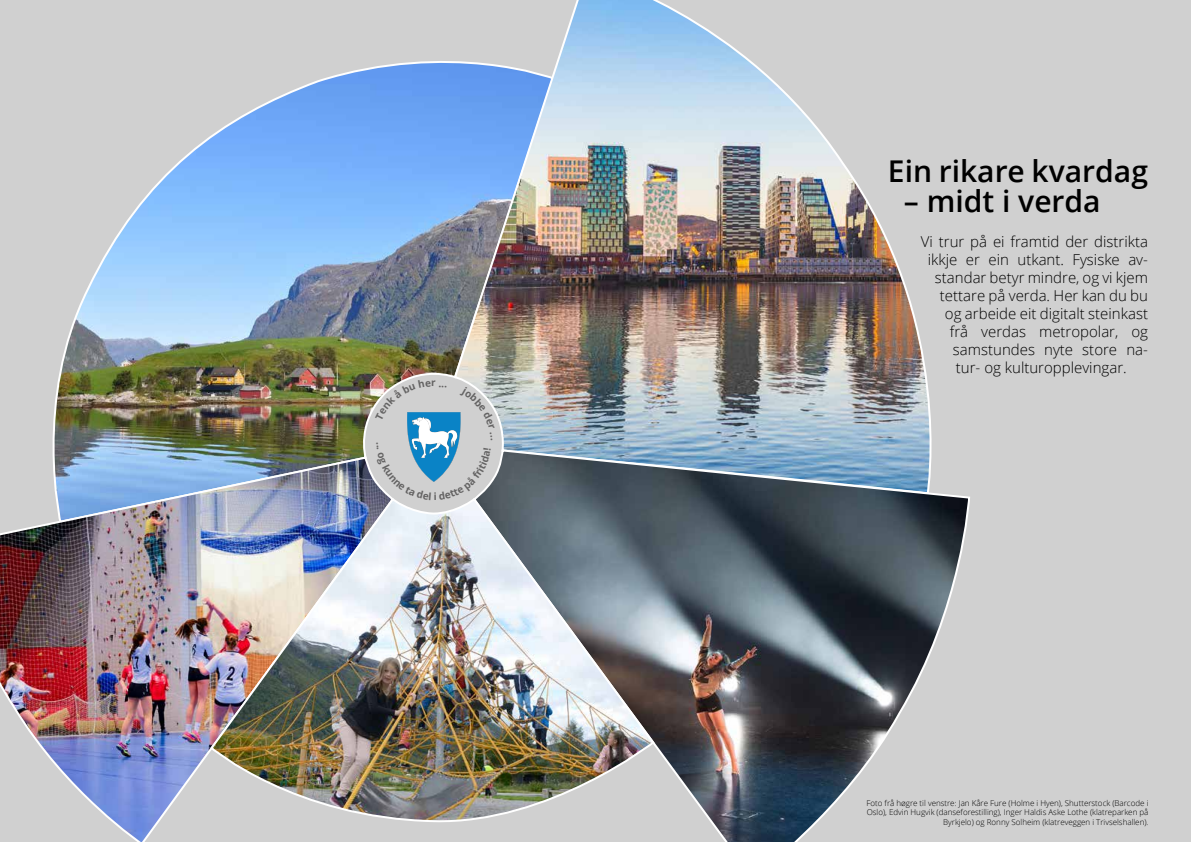
<style>
.page{position:relative;width:1191px;height:842px;background:#d0d0d0}
.page>*{position:absolute;margin:0;border:0;box-sizing:border-box;transform-origin:0 0}
.t1{font:600 30px "Open Sans";color:#000}
.t2{font:300 15px "Open Sans";color:#000}
.t3{font:700 10px "Open Sans";color:#646363}
.t4{font:300 8px/9.6px "Open Sans";color:#000;text-align:right}
</style>
<div class="page">
<img style="left:52px;top:61px;width:401px;height:394px">
<img style="left:453px;top:52px;width:107px;height:398px">
<svg style="left:494px;top:450px;width:476px;height:101px"></svg>
<img style="left:0;top:455px;width:375px;height:387px">
<img style="left:210px;top:493px;width:350px;height:333px">
<img style="left:560px;top:0;width:402px;height:842px">
<svg style="left:375px;top:380px;width:119px;height:120px"></svg>
<p class="t3" style="left:431px;top:376px;width:6px">r</p>
<h1 class="t1" style="left:888px;top:151px;width:261px">Ein rikare kvardag</h1>
<h1 class="t1" style="left:904px;top:181px;width:198px">– midt i verda</h1>
<p class="t2" style="left:921px;top:232px;width:229px">Vi trur på ei framtid der distrikta</p>
<p class="t2" style="left:928px;top:250px;width:222px">ikkje er ein utkant. Fysiske av-</p>
<p class="t2" style="left:935px;top:268px;width:215px">standar betyr mindre, og vi kjem</p>
<p class="t2" style="left:940px;top:286px;width:210px">tettare på verda. Her kan du bu</p>
<p class="t2" style="left:945px;top:304px;width:205px">og arbeide eit digitalt steinkast</p>
<p class="t2" style="left:950px;top:322px;width:200px">frå verdas metropolar, og</p>
<p class="t2" style="left:953px;top:340px;width:197px">samstundes nyte store na-</p>
<p class="t2" style="left:956px;top:358px;width:172px">tur- og kulturopplevingar.</p>
<p class="t4" style="left:866px;top:798px;width:283px">Foto frå høgre til venstre: Jan Kåre Fure (Holme i Hyen), Shutterstock (Barcode i<br>Oslo), Edvin Hugvik (danseforestilling), Inger Haldis Aske Lothe (klatreparken på<br>Byrkjelo) og Ronny Solheim (klatreveggen i Trivselshallen).</p>
</div>
